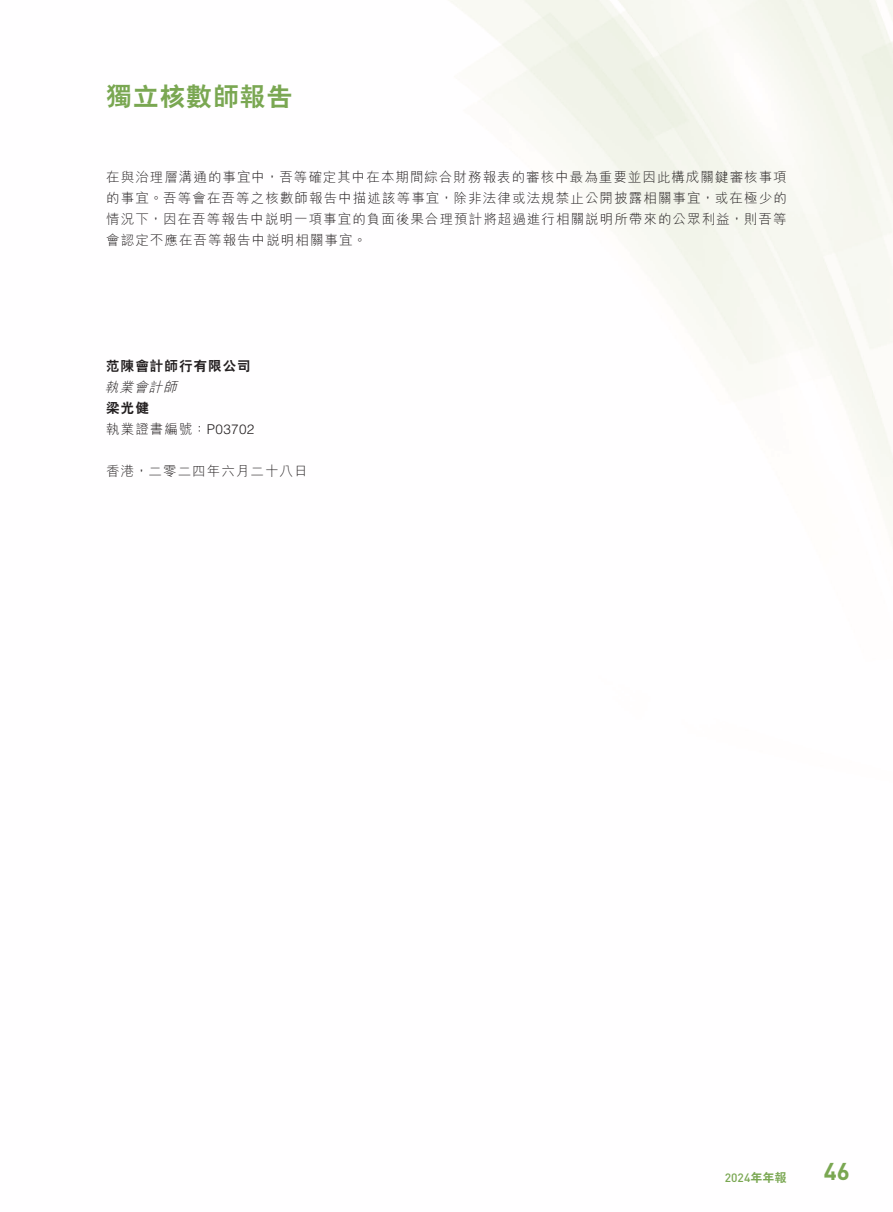
<style>
.page{position:relative;width:893px;height:1212px;background:#fff}
.page>*{position:absolute;margin:0;border:0;box-sizing:border-box;transform-origin:0 0}
.t1{font:800 25.5px "C Hei 2 HK";letter-spacing:.05em;color:#7aa752}
.t2{font:700 24px "DIN Pro";color:#7aa752}
.t3{font:300 13.5px/21px "M Hei HK";letter-spacing:.08em;color:#231f20;text-align:justify}
.t4{font:800 13.5px "C Hei 2 HK";letter-spacing:.08em;color:#231f20}
.t5{font:italic 300 13.5px "M Hei HK";color:#231f20}
.t6{font:500 12px "DIN Pro";color:#7aa752}
.s1{font-family:"Helvetica LT Std"}
.s2{font-family:"C Hei 2 HK";font-weight:800}
</style>
<div class="page">
<h1 class="t1" style="left:106px;top:83px;width:188px">獨立核數師報告</h1>
<p class="t3" style="left:106px;top:166px;width:682px">在與治理層溝通的事宜中，吾等確定其中在本期間綜合財務報表的審核中最為重要並因此構成關鍵審核事項的事宜。吾等會在吾等之核數師報告中描述該等事宜，除非法律或法規禁止公開披露相關事宜，或在極少的情況下，因在吾等報告中說明一項事宜的負面後果合理預計將超過進行相關說明所帶來的公眾利益，則吾等會認定不應在吾等報告中說明相關事宜。</p>
<p class="t4" style="left:106px;top:359px;width:146px">范陳會計師行有限公司</p>
<p class="t5" style="left:105px;top:380px;width:77px">執業會計師</p>
<p class="t4" style="left:106px;top:401px;width:44px">梁光健</p>
<p class="t3" style="left:106px;top:418px;width:150px">執業證書編號：<span class="s1">P03702</span></p>
<p class="t3" style="left:106px;top:460px;width:203px">香港，二零二四年六月二十八日</p>
<p class="t6" style="left:725px;top:1169px;width:63px">2024<span class="s2">年年報</span></p>
<h2 class="t2" style="left:824px;top:1155px;width:28px">46</h2>
</div>
